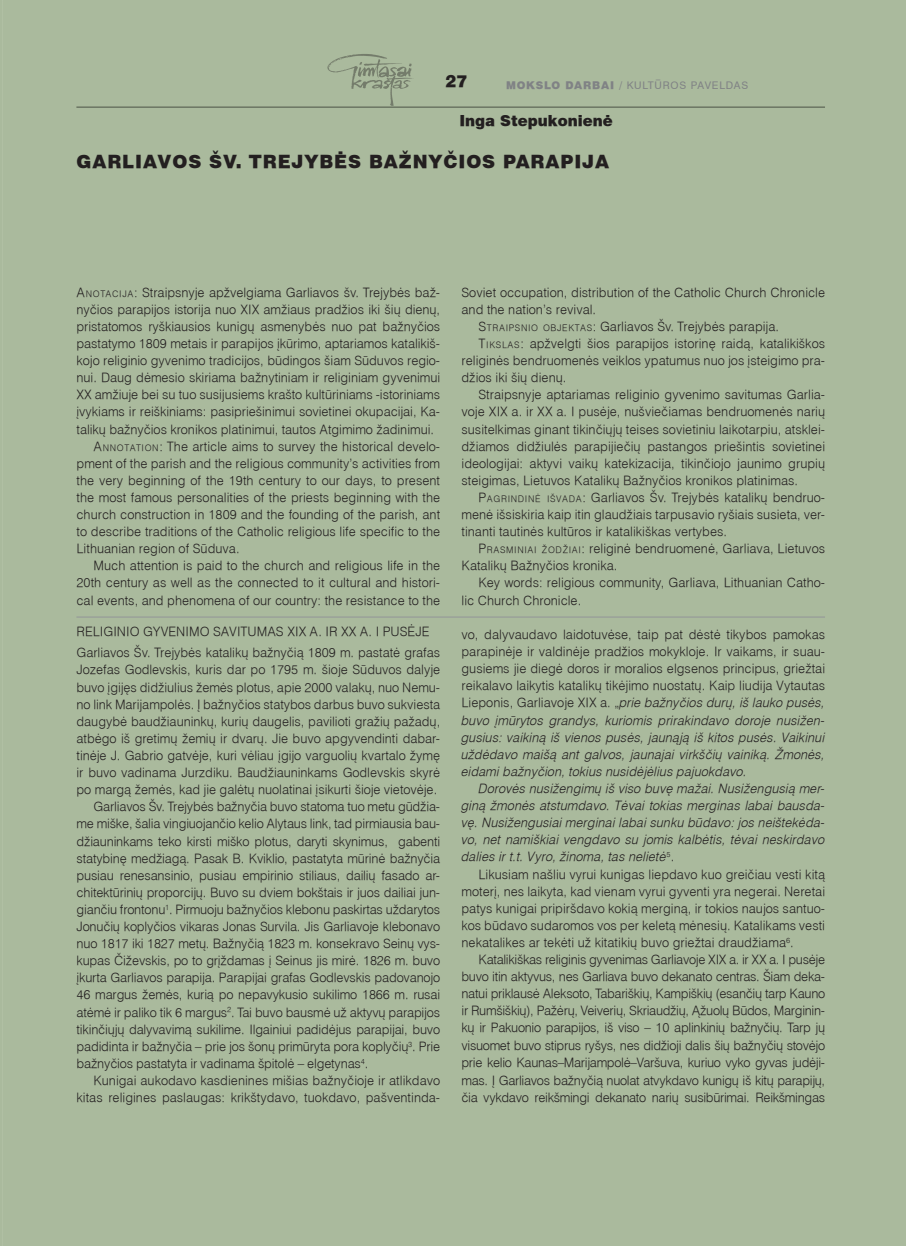
<style>
.page{position:relative;width:906px;height:1246px;background:#fff}
.page>*{position:absolute;margin:0;border:0;box-sizing:border-box;transform-origin:0 0}
._1__Antraste{font:900 18px "Helvetica LT";letter-spacing:.05em;color:#231f20}
.t1{font:900 16.5px "Helvetica LT";color:#231f20}
._1__Autorius{font:900 15px "Helvetica LT";color:#231f20}
._1_1__tekstas{font:300 12.75px/17.1px "Helvetica LT";color:#231f20;text-align:justify}
._1_1__be_itraukos{font:300 12.75px/17.1px "Helvetica LT";letter-spacing:-.005em;color:#231f20;text-align:justify}
._1_1__tekstas-2{font:italic 300 12.75px/17.1px "Helvetica LT";color:#231f20;text-align:justify}
._3__poteme{font:300 12.75px "Helvetica LT";color:#231f20}
.rubrika{font:10.5px "Helvetica LT";letter-spacing:.075em;color:#808285}
.s1{font-weight:900}
.s2{font-weight:500}
.s3{font-style:inherit}
.s4{font-size:8.85px}
.s5{font-style:italic}
.s6{font-style:normal}
</style>
<div class="page">
<div style="left:2px;top:0;width:904px;height:1246px;background:#aaba9d"></div>
<hr style="left:0;top:0;width:2px;height:1246px;background:#aaba9d">
<hr style="left:76px;top:107px;width:749px;height:1px;background:#000">
<img style="left:327px;top:54px;width:87px;height:52px">
<hr style="left:76px;top:617px;width:749px;height:1px;background:#939598">
<p class="t1" style="left:445px;top:70px;width:24px">27</p>
<p class="rubrika" style="left:506px;top:79px;width:244px"><span class="s1">MOKSLO DARBAI</span> <span class="s2">/</span> KULTŪROS PAVELDAS</p>
<p class="_1__Autorius" style="left:459px;top:111px;width:155px">Inga Stepukonienė</p>
<p class="_1__Antraste" style="left:77px;top:149px;width:534px">GARLIAVOS ŠV. TREJYBĖS BAŽNYČIOS PARAPIJA</p>
<p class="_1_1__be_itraukos" style="left:77px;top:284px;width:365px"><span class="s3">A</span><span class="s4">NOTACIJA</span>: Straipsnyje apžvelgiama Garliavos šv. Trejybės baž&shy;nyčios parapijos istorija nuo XIX amžiaus pradžios iki šių dienų, pristatomos ryškiausios kunigų asmenybės nuo pat bažnyčios pastatymo 1809 metais ir parapijos įkūrimo, aptariamos katalikiš&shy;kojo religinio gyvenimo tradicijos, būdingos šiam Sūduvos regio&shy;nui. Daug dėmesio skiriama bažnytiniam ir religiniam gyvenimui XX amžiuje bei su tuo susijusiems krašto kultūriniams -istoriniams įvykiams ir reiškiniams: pasipriešinimui sovietinei okupacijai, Ka&shy;talikų bažnyčios kronikos platinimui, tautos Atgimimo žadinimui.</p>
<p class="_1_1__tekstas" style="left:77px;top:437px;width:365px;text-indent:17px"><span class="s3">A</span><span class="s4">NNOTATION</span>: The article aims to survey the historical develo&shy;pment of the parish and the religious community’s activities from the very beginning of the 19th century to our days, to present the most famous personalities of the priests beginning with the church construction in 1809 and the founding of the parish, ant to describe traditions of the Catholic religious life specific to the Lithuanian region of Sūduva.</p>
<p class="_1_1__tekstas" style="left:77px;top:557px;width:365px;text-indent:17px">Much attention is paid to the church and religious life in the 20th century as well as the connected to it cultural and histori&shy;cal events, and phenomena of our country: the resistance to the</p>
<p class="_3__poteme" style="left:77px;top:623px;width:354px">RELIGINIO GYVENIMO SAVITUMAS XIX A. IR XX A. I PUSĖJE</p>
<p class="_1_1__be_itraukos" style="left:77px;top:644px;width:365px">Garliavos Šv. Trejybės katalikų bažnyčią 1809 m. pastatė grafas Jozefas Godlevskis, kuris dar po 1795 m. šioje Sūduvos dalyje buvo įgijęs didžiulius žemės plotus, apie 2000 valakų, nuo Nemu&shy;no link Marijampolės. Į bažnyčios statybos darbus buvo sukviesta daugybė baudžiauninkų, kurių daugelis, pavilioti gražių pažadų, atbėgo iš gretimų žemių ir dvarų. Jie buvo apgyvendinti dabar&shy;tinėje J. Gabrio gatvėje, kuri vėliau įgijo varguolių kvartalo žymę ir buvo vadinama Jurzdiku. Baudžiauninkams Godlevskis skyrė po margą žemės, kad jie galėtų nuolatinai įsikurti šioje vietovėje.</p>
<p class="_1_1__tekstas" style="left:77px;top:798px;width:365px;text-indent:17px">Garliavos Šv. Trejybės bažnyčia buvo statoma tuo metu gūdžia&shy;me miške, šalia vingiuojančio kelio Alytaus link, tad pirmiausia bau&shy;džiauninkams teko kirsti miško plotus, daryti skynimus, gabenti statybinę medžiagą. Pasak B. Kviklio, pastatyta mūrinė bažnyčia pusiau renesansinio, pusiau empirinio stiliaus, dailių fasado ar&shy;chitektūrinių proporcijų. Buvo su dviem bokštais ir juos dailiai jun&shy;giančiu frontonu<sup>1</sup>. Pirmuoju bažnyčios klebonu paskirtas uždarytos Jonučių koplyčios vikaras Jonas Survila. Jis Garliavoje klebonavo nuo 1817 iki 1827 metų. Bažnyčią 1823 m. konsekravo Seinų vys&shy;kupas Čiževskis, po to grįždamas į Seinus jis mirė. 1826 m. buvo įkurta Garliavos parapija. Parapijai grafas Godlevskis padovanojo 46 margus žemės, kurią po nepavykusio sukilimo 1866 m. rusai atėmė ir paliko tik 6 margus<sup>2</sup>. Tai buvo bausmė už aktyvų parapijos tikinčiųjų dalyvavimą sukilime. Ilgainiui padidėjus parapijai, buvo padidinta ir bažnyčia – prie jos šonų primūryta pora koplyčių<sup>3</sup>. Prie bažnyčios pastatyta ir vadinama špitolė – elgetynas<sup>4</sup>.</p>
<p class="_1_1__tekstas" style="left:77px;top:1072px;width:365px;text-align:right">Kunigai aukodavo kasdienines mišias bažnyčioje ir atlikdavo kitas religines paslaugas: krikštydavo, tuokdavo, pašventinda-</p>
<p class="_1_1__tekstas" style="left:461px;top:284px;width:365px">Soviet occupation, distribution of the Catholic Church Chronicle and the nation’s revival.</p>
<p class="_1_1__tekstas" style="left:478px;top:318px;width:302px"><span class="s3">S</span><span class="s4">TRAIPS NIO OBJEKTAS</span> : Garliavos Šv. Trejybės parapija.</p>
<p class="_1_1__tekstas" style="left:461px;top:335px;width:365px;text-indent:17px"><span class="s3">T</span><span class="s4">IKS LAS</span> : apžvelgti šios parapijos istorinę raidą, katalikiškos religinės bendruomenės veiklos ypatumus nuo jos įsteigimo pra&shy;džios iki šių dienų.</p>
<p class="_1_1__tekstas" style="left:461px;top:386px;width:365px;text-indent:17px">Straipsnyje aptariamas religinio gyvenimo savitumas Garlia&shy;voje XIX a. ir XX a. I pusėje, nušviečiamas bendruomenės narių susitelkimas ginant tikinčiųjų teises sovietiniu laikotarpiu, atsklei&shy;džiamos didžiulės parapijiečių pastangos priešintis sovietinei ideologijai: aktyvi vaikų katekizacija, tikinčiojo jaunimo grupių steigimas, Lietuvos Katalikų Bažnyčios kronikos platinimas.</p>
<p class="_1_1__tekstas" style="left:461px;top:489px;width:365px;text-indent:17px"><span class="s3">P</span><span class="s4">AGRINDINĖ IŠVADA</span>: Garliavos Šv. Trejybės katalikų bendruo&shy;menė išsiskiria kaip itin glaudžiais tarpusavio ryšiais susieta, ver&shy;tinanti tautinės kultūros ir katalikiškas vertybes.</p>
<p class="_1_1__tekstas" style="left:461px;top:540px;width:365px;text-indent:17px"><span class="s3">P</span><span class="s4">RASMINIAI ŽODŽIAI</span>: religinė bendruomenė, Garliava, Lietuvos<br>Katalikų Bažnyčios kronika.</p>
<p class="_1_1__tekstas" style="left:461px;top:574px;width:365px;text-indent:17px">Key words: religious community, Garliava, Lithuanian Catho&shy;lic Church Chronicle.</p>
<p class="_1_1__tekstas" style="left:461px;top:626px;width:365px">vo, dalyvaudavo laidotuvėse, taip pat dėstė tikybos pamokas parapinėje ir valdinėje pradžios mokykloje. Ir vaikams, ir suau&shy;gusiems jie diegė doros ir moralios elgsenos principus, griežtai reikalavo laikytis katalikų tikėjimo nuostatų. Kaip liudija Vytautas Lieponis, Garliavoje XIX a. „<span class="s5">prie bažnyčios durų, iš lauko pusės, buvo įmūrytos grandys, kuriomis prirakindavo doroje nusižen&shy;gusius: vaikiną iš vienos pusės, jaunąją iš kitos pusės. Vaikinui uždėdavo maišą ant galvos, jaunajai virkščių vainiką. Žmonės, eidami bažnyčion, tokius nusidėjėlius pajuokdavo.</span></p>
<p class="_1_1__tekstas-2" style="left:461px;top:780px;width:365px;text-indent:17px">Dorovės nusižengimų iš viso buvę mažai. Nusižengusią mer&shy;giną žmonės atstumdavo. Tėvai tokias merginas labai bausda&shy;vę. Nusižengusiai merginai labai sunku būdavo: jos neištekėda&shy;vo, net namiškiai vengdavo su jomis kalbėtis, tėvai neskirdavo dalies ir t.t. Vyro, žinoma, tas nelietė<sup>5</sup><span class="s6">.</span></p>
<p class="_1_1__tekstas" style="left:461px;top:865px;width:365px;text-indent:17px">Likusiam našliu vyrui kunigas liepdavo kuo greičiau vesti kitą moterį, nes laikyta, kad vienam vyrui gyventi yra negerai. Neretai patys kunigai pripiršdavo kokią merginą, ir tokios naujos santuo&shy;kos būdavo sudaromos vos per keletą mėnesių. Katalikams vesti nekatalikes ar tekėti už kitatikių buvo griežtai draudžiama<sup>6</sup>.</p>
<p class="_1_1__tekstas" style="left:461px;top:951px;width:365px;text-indent:17px">Katalikiškas religinis gyvenimas Garliavoje XIX a. ir XX a. I pusėje buvo itin aktyvus, nes Garliava buvo dekanato centras. Šiam deka&shy;natui priklausė Aleksoto, Tabariškių, Kampiškių (esančių tarp Kauno ir Rumšiškių), Pažėrų, Veiverių, Skriaudžių, Ąžuolų Būdos, Marginin&shy;kų ir Pakuonio parapijos, iš viso – 10 aplinkinių bažnyčių. Tarp jų visuomet buvo stiprus ryšys, nes didžioji dalis šių bažnyčių stovėjo prie kelio Kaunas–Marijampolė–Varšuva, kuriuo vyko gyvas judėji&shy;mas. Į Garliavos bažnyčią nuolat atvykdavo kunigų iš kitų parapijų, čia vykdavo reikšmingi dekanato narių susibūrimai. Reikšmingas</p>
</div>
